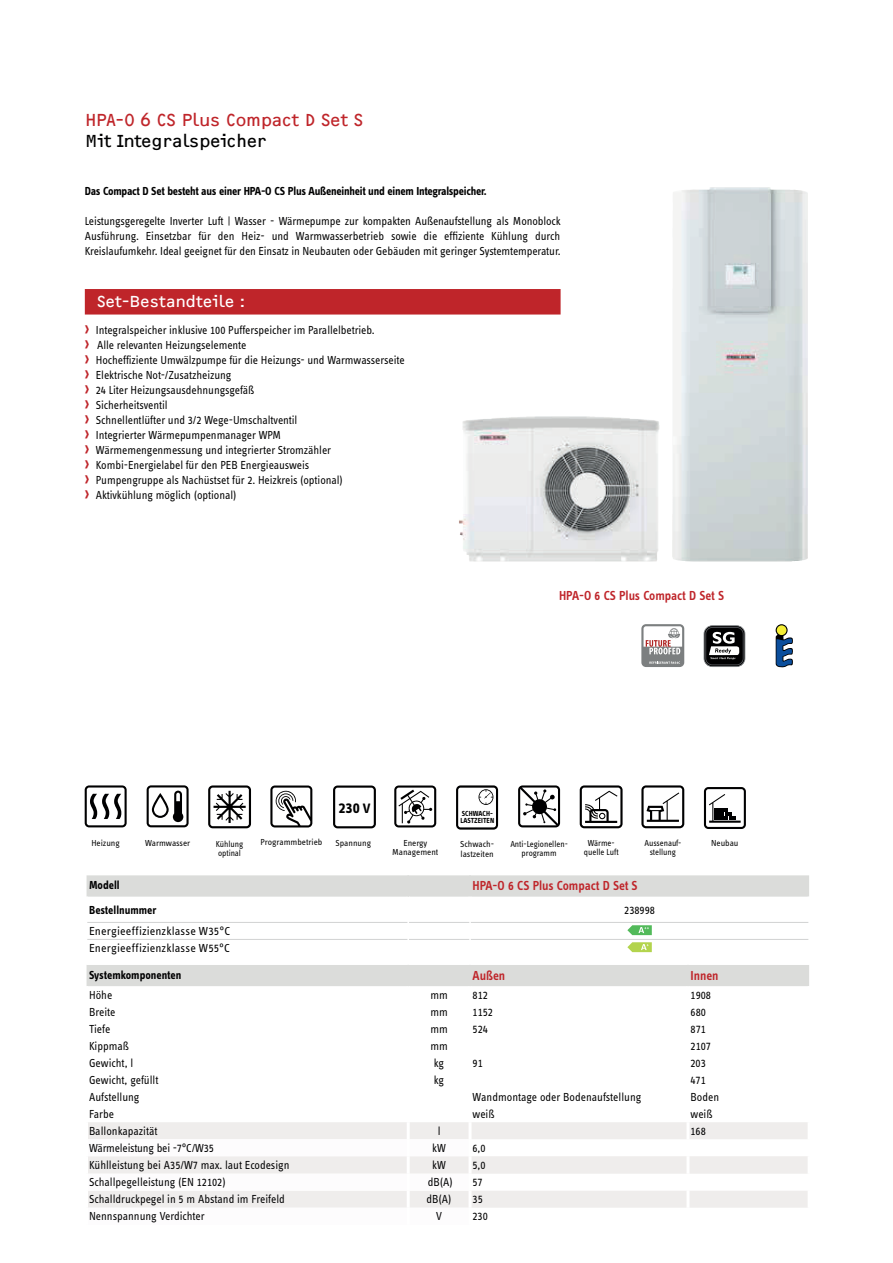
<style>
.page{position:relative;width:893px;height:1263px;background:#fff}
.page>*{position:absolute;margin:0;border:0;box-sizing:border-box;transform-origin:0 0}
.t1{font:18px "F2 FOCR Bczyk Com";letter-spacing:-.01em;color:#bf252a}
.t2{font:18px "F2 FOCR Bczyk Com";color:#000001}
.t3{font:16.5px "F2 FOCR Bczyk Com";letter-spacing:.01em;color:#fff}
.t4{font:700 15.75px "STE Info Text";color:#000001}
.t5{font:600 13.5px "STE Info Text";letter-spacing:-.005em;color:#bf252a;scale:.95 1}
.t6{font:12px/15px "STE Info Text";letter-spacing:-.005em;color:#000001;text-align:justify;scale:.95 1}
.t7{font:700 12px "STE Info Text";letter-spacing:-.02em;color:#000001;scale:.95 1}
.t8{font:12px/17px "STE Info Text";letter-spacing:-.005em;color:#000001}
.t9{font:700 12px "STE Info Text";color:#000001;scale:.95 1}
.t10{font:9px/9.8px "STE Info Text";letter-spacing:-.005em;color:#000001}
.t11{font:9px/9px "STE Info Text";letter-spacing:-.005em;color:#000001;text-align:center;scale:.95 1}
.t12{font:700 7.65px/6.9px "STE Info Text";color:#000001;scale:.95 1}
.s1{font-family:"F2 FOCR Bczyk Com";font-size:18px;color:#bf252a}
.s2{font-size:14.1px}
</style>
<div class="page">
<svg style="left:776px;top:624px;width:17px;height:43px"></svg>
<svg style="left:641px;top:624px;width:43px;height:43px"></svg>
<img style="left:459px;top:187px;width:349px;height:374px">
<svg style="left:270px;top:785px;width:42px;height:42px"></svg>
<svg style="left:85px;top:785px;width:42px;height:42px"></svg>
<svg style="left:704px;top:787px;width:42px;height:42px"></svg>
<svg style="left:394px;top:785px;width:42px;height:42px"></svg>
<svg style="left:518px;top:785px;width:42px;height:42px"></svg>
<svg style="left:147px;top:785px;width:42px;height:42px"></svg>
<svg style="left:333px;top:785px;width:43px;height:43px"></svg>
<svg style="left:208px;top:785px;width:43px;height:43px"></svg>
<svg style="left:580px;top:785px;width:42px;height:43px"></svg>
<svg style="left:641px;top:785px;width:43px;height:43px"></svg>
<svg style="left:704px;top:625px;width:41px;height:42px"></svg>
<div style="left:85px;top:289px;width:476px;height:26px;background:#bf252a"></div>
<svg style="left:456px;top:785px;width:42px;height:45px"></svg>
<svg style="left:87px;top:875px;width:722px;height:22px;fill:#dbdcda"></svg>
<svg style="left:87px;top:935px;width:722px;height:51px"></svg>
<div style="left:88px;top:1122px;width:720px;height:17px;background:#efedec"></div>
<svg style="left:88px;top:1156px;width:720px;height:52px"></svg>
<hr style="left:407px;top:1174px;width:3px;height:17px;background:#fff">
<hr style="left:469px;top:1174px;width:3px;height:17px;background:#fff">
<hr style="left:686px;top:1174px;width:3px;height:17px;background:#fff">
<hr style="left:407px;top:1191px;width:3px;height:17px;background:#fff">
<hr style="left:469px;top:1191px;width:3px;height:17px;background:#fff">
<hr style="left:686px;top:1191px;width:3px;height:17px;background:#fff">
<hr style="left:85px;top:922px;width:3px;height:17px;background:#fff">
<hr style="left:407px;top:922px;width:3px;height:17px;background:#fff">
<hr style="left:85px;top:939px;width:3px;height:17px;background:#fff">
<hr style="left:407px;top:939px;width:3px;height:17px;background:#fff">
<hr style="left:407px;top:1156px;width:3px;height:18px;background:#fff">
<hr style="left:469px;top:1156px;width:3px;height:18px;background:#fff">
<hr style="left:686px;top:1156px;width:3px;height:18px;background:#fff">
<hr style="left:407px;top:1122px;width:3px;height:17px;background:#fff">
<hr style="left:469px;top:1122px;width:3px;height:17px;background:#fff">
<hr style="left:686px;top:1122px;width:3px;height:17px;background:#fff">
<hr style="left:407px;top:875px;width:2px;height:22px;background:#dbdcda">
<hr style="left:407px;top:965px;width:2px;height:21px;background:#dbdcda">
<hr style="left:469px;top:965px;width:2px;height:21px;background:#dbdcda">
<hr style="left:687px;top:965px;width:2px;height:21px;background:#dbdcda">
<hr style="left:469px;top:875px;width:2px;height:22px;background:#dbdcda">
<hr style="left:469px;top:922px;width:3px;height:17px;background:#fff">
<hr style="left:808px;top:922px;width:3px;height:17px;background:#fff">
<hr style="left:469px;top:939px;width:3px;height:17px;background:#fff">
<hr style="left:808px;top:939px;width:3px;height:17px;background:#fff">
<hr style="left:87px;top:922px;width:320px;height:1px;background:#d1d2d2">
<hr style="left:409px;top:922px;width:60px;height:1px;background:#d1d2d2">
<hr style="left:471px;top:922px;width:337px;height:1px;background:#d1d2d2">
<svg style="left:627px;top:925px;width:25px;height:10px"></svg>
<hr style="left:87px;top:939px;width:320px;height:1px;background:#d1d2d2">
<hr style="left:409px;top:939px;width:60px;height:1px;background:#d1d2d2">
<hr style="left:471px;top:939px;width:337px;height:1px;background:#d1d2d2">
<svg style="left:627px;top:942px;width:25px;height:10px"></svg>
<h1 class="t1" style="left:85px;top:113px;width:280px">HPA-O 6 CS Plus Compact D Set S</h1>
<h1 class="t2" style="left:85px;top:134px;width:183px">Mit Integralspeicher</h1>
<p class="t7" style="left:85px;top:187px;width:425px">Das Compact D Set besteht aus einer HPA-O CS Plus Außeneinheit und einem Integralspeicher.</p>
<p class="t6" style="left:85px;top:215px;width:502px">Leistungsgeregelte Inverter Luft | Wasser - Wärmepumpe zur kompakten Außenaufstellung als Monoblock Ausführung. Einsetzbar für den Heiz- und Warmwasserbetrieb sowie die effiziente Kühlung durch Kreislaufumkehr. Ideal geeignet für den Einsatz in Neubauten oder Gebäuden mit geringer Systemtemperatur.</p>
<h2 class="t3" style="left:97px;top:295px;width:150px">Set-Bestandteile :</h2>
<p class="t6" style="left:85px;top:324px;width:338px;text-align:left"><span class="s1">›</span> Integralspeicher inklusive 100 Pufferspeicher im Parallelbetrieb.<br><span class="s1">›</span> Alle relevanten Heizungselemente<br><span class="s1">›</span> Hocheffiziente Umwälzpumpe für die Heizungs- und Warmwasserseite <span class="s1">›</span> Elektrische Not-/Zusatzheizung<br><span class="s1">›</span> 24 Liter Heizungsausdehnungsgefäß<br><span class="s1">›</span> Sicherheitsventil<br><span class="s1">›</span> Schnellentlüfter und 3/2 Wege-Umschaltventil<br><span class="s1">›</span> Integrierter Wärmepumpenmanager WPM<br><span class="s1">›</span> Wärmemengenmessung und integrierter Stromzähler<br><span class="s1">›</span> Kombi-Energielabel für den PEB Energieausweis<br><span class="s1">›</span> Pumpengruppe als Nachüstset für 2. Heizkreis (optional)<br><span class="s1">›</span> Aktivkühlung möglich (optional)</p>
<h3 class="t4" style="left:338px;top:801px;width:33px">230 <span class="s2">V</span></h3>
<p class="t5" style="left:559px;top:590px;width:175px">HPA-O 6 CS Plus Compact D Set S</p>
<p class="t12" style="left:460px;top:810px;width:37px">SCHWACH-<br>LASTZEITEN</p>
<p class="t10" style="left:91px;top:838px;width:30px">Heizung</p>
<p class="t10" style="left:261px;top:838px;width:63px">Programmbetrieb</p>
<p class="t10" style="left:403px;top:838px;width:25px">Energy</p>
<p class="t10" style="left:711px;top:839px;width:29px">Neubau</p>
<p class="t10" style="left:392px;top:848px;width:48px">Management</p>
<p class="t11" style="left:510px;top:839px;width:62px;line-height:9.8px">Anti-Legionellen&shy;programm</p>
<p class="t10" style="left:145px;top:838px;width:47px">Warmwasser</p>
<p class="t10" style="left:335px;top:839px;width:37px">Spannung</p>
<p class="t11" style="left:216px;top:840px;width:31px;text-align:left">Kühlung optinal</p>
<p class="t11" style="left:584px;top:839px;width:38px">Wärme&shy;quelle Luft</p>
<p class="t11" style="left:644px;top:840px;width:40px">Aussenauf&shy;stellung</p>
<p class="t10" style="left:460px;top:840px;width:36px">Schwach&shy;lastzeiten</p>
<p class="t7" style="left:89px;top:881px;width:34px">Modell</p>
<p class="t5" style="left:473px;top:881px;width:175px">HPA-O 6 CS Plus Compact D Set S</p>
<p class="t9" style="left:89px;top:905px;width:73px">Bestellnummer</p>
<p class="t6" style="left:624px;top:903px;width:34px">238998</p>
<p class="t8" style="left:89px;top:924px;width:143px">Energieeffizienzklasse W35°C<br>Energieeffizienzklasse W55°C</p>
<p class="t9" style="left:89px;top:970px;width:99px">Systemkomponenten</p>
<p class="t5" style="left:473px;top:970px;width:36px">Außen</p>
<p class="t5" style="left:691px;top:970px;width:31px">Innen</p>
<p class="t6" style="left:89px;top:988px;width:26px">Höhe</p>
<p class="t6" style="left:430px;top:988px;width:20px">mm</p>
<p class="t6" style="left:473px;top:988px;width:18px">812</p>
<p class="t6" style="left:691px;top:988px;width:23px">1908</p>
<p class="t6" style="left:89px;top:1005px;width:29px">Breite</p>
<p class="t6" style="left:430px;top:1005px;width:20px">mm</p>
<p class="t6" style="left:473px;top:1005px;width:23px">1152</p>
<p class="t6" style="left:691px;top:1005px;width:18px">680</p>
<p class="t6" style="left:89px;top:1022px;width:24px">Tiefe</p>
<p class="t6" style="left:430px;top:1022px;width:20px">mm</p>
<p class="t6" style="left:473px;top:1022px;width:18px">524</p>
<p class="t6" style="left:691px;top:1022px;width:18px">871</p>
<p class="t6" style="left:89px;top:1039px;width:43px">Kippmaß</p>
<p class="t6" style="left:430px;top:1039px;width:20px">mm</p>
<p class="t6" style="left:690px;top:1039px;width:23px">2107</p>
<p class="t6" style="left:89px;top:1056px;width:48px">Gewicht, l</p>
<p class="t6" style="left:434px;top:1056px;width:12px">kg</p>
<p class="t6" style="left:473px;top:1056px;width:12px">91</p>
<p class="t6" style="left:690px;top:1056px;width:18px">203</p>
<p class="t6" style="left:89px;top:1073px;width:75px">Gewicht, gefüllt</p>
<p class="t6" style="left:434px;top:1073px;width:12px">kg</p>
<p class="t6" style="left:690px;top:1073px;width:18px">471</p>
<p class="t6" style="left:89px;top:1090px;width:55px">Aufstellung</p>
<p class="t6" style="left:473px;top:1090px;width:179px">Wandmontage oder Bodenaufstellung</p>
<p class="t6" style="left:691px;top:1090px;width:32px">Boden</p>
<p class="t6" style="left:89px;top:1107px;width:28px">Farbe</p>
<p class="t6" style="left:473px;top:1107px;width:25px">weiß</p>
<p class="t6" style="left:690px;top:1107px;width:25px">weiß</p>
<p class="t6" style="left:89px;top:1124px;width:74px">Ballonkapazität</p>
<p class="t6" style="left:438px;top:1124px;width:4px">l</p>
<p class="t6" style="left:690px;top:1124px;width:18px">168</p>
<p class="t6" style="left:89px;top:1141px;width:133px">Wärmeleistung bei -7°C/W35</p>
<p class="t6" style="left:432px;top:1141px;width:16px">kW</p>
<p class="t6" style="left:473px;top:1141px;width:15px">6,0</p>
<p class="t6" style="left:89px;top:1159px;width:213px">Kühlleistung bei A35/W7 max. laut Ecodesign</p>
<p class="t6" style="left:432px;top:1159px;width:16px">kW</p>
<p class="t6" style="left:472px;top:1159px;width:15px">5,0</p>
<p class="t6" style="left:89px;top:1176px;width:145px">Schallpegelleistung (EN 12102)</p>
<p class="t6" style="left:428px;top:1176px;width:28px">dB(A)</p>
<p class="t6" style="left:472px;top:1176px;width:12px">57</p>
<p class="t6" style="left:89px;top:1193px;width:208px">Schalldruckpegel in 5 m Abstand im Freifeld</p>
<p class="t6" style="left:426px;top:1193px;width:28px">dB(A)</p>
<p class="t6" style="left:473px;top:1193px;width:12px">35</p>
<p class="t6" style="left:89px;top:1210px;width:123px">Nennspannung Verdichter</p>
<p class="t6" style="left:436px;top:1210px;width:8px">V</p>
<p class="t6" style="left:472px;top:1210px;width:18px">230</p>
</div>
